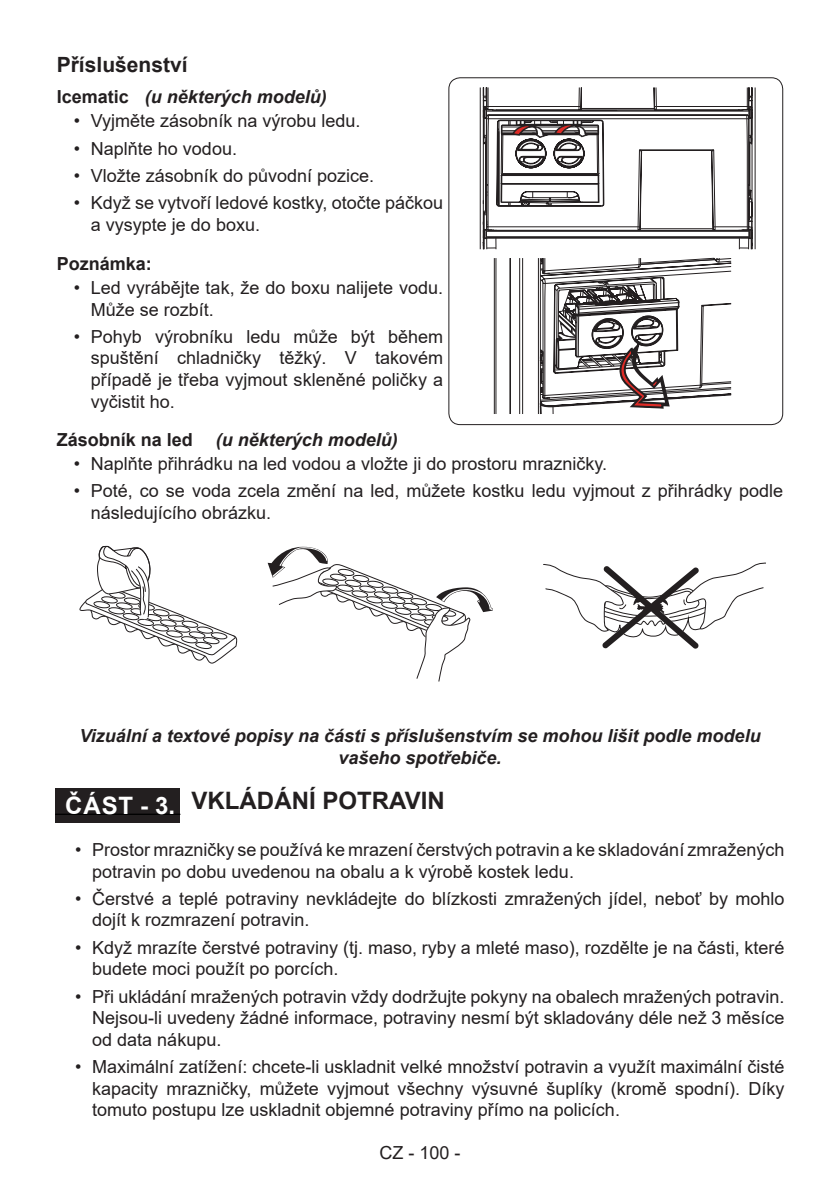
<style>
.page{position:relative;width:840px;height:1191px;background:#fff}
.page>*{position:absolute;margin:0;border:0;box-sizing:border-box;transform-origin:0 0}
.BASLIK_1{font:700 24px "Arial";color:#231f20}
._00_Etiket{font:700 24px "Arial";color:#fff}
.BASLIK_2{font:700 21px "Arial";color:#231f20}
.Madde_noktali{font:18px/21.6px "Arial";color:#231f20}
.paragraf_yazi{font:italic 700 18px/21.6px "Arial";color:#231f20;text-align:center}
.paragraf_baslik{font:700 18px "Arial";color:#231f20}
.Paragraf_Baslik{font:700 18px "Arial";color:#231f20}
</style>
<div class="page">
<svg style="left:79px;top:545px;width:158px;height:119px"></svg>
<svg style="left:267px;top:546px;width:225px;height:136px"></svg>
<svg style="left:543px;top:562px;width:222px;height:86px"></svg>
<div style="left:448px;top:77px;width:334px;height:348px;border:1px solid #231f20;border-radius:11px"></div>
<svg style="left:479px;top:87px;width:273px;height:163px"></svg>
<svg style="left:493px;top:257px;width:238px;height:157px"></svg>
<div style="left:55px;top:788px;width:125px;height:34px;background:#231f20"></div>
<hr style="left:55px;top:814px;width:125px;height:1px;background:#000">
<p class="BASLIK_2" style="left:57px;top:50px;width:132px">Příslušenství</p>
<p class="paragraf_baslik" style="left:57px;top:84px;width:74px">Icematic</p>
<p class="Madde_noktali" style="left:74px;top:110px;width:288px">• Vyjměte zásobník na výrobu ledu.</p>
<p class="Madde_noktali" style="left:74px;top:137px;width:165px">• Naplňte ho vodou.</p>
<p class="Madde_noktali" style="left:74px;top:165px;width:302px">• Vložte zásobník do původní pozice.</p>
<p class="Madde_noktali" style="left:91px;top:192px;width:353px;text-indent:-17px">• Když se vytvoří ledové kostky, otočte páčkou a vysypte je do boxu.</p>
<p class="Paragraf_Baslik" style="left:57px;top:250px;width:97px">Poznámka:</p>
<p class="Madde_noktali" style="left:91px;top:277px;width:353px;text-indent:-17px">• Led vyrábějte tak, že do boxu nalijete vodu.<br>Může se rozbít.</p>
<p class="Madde_noktali" style="left:91px;top:325px;width:353px;text-align:justify;text-indent:-17px">• Pohyb výrobníku ledu může být během spuštění chladničky těžký. V takovém případě je třeba vyjmout skleněné poličky a vyčistit ho.</p>
<p class="paragraf_yazi" style="left:145px;top:86px;width:184px">(u některých modelů)</p>
<p class="paragraf_yazi" style="left:215px;top:429px;width:184px">(u některých modelů)</p>
<p class="paragraf_baslik" style="left:57px;top:426px;width:138px">Zásobník na led</p>
<p class="Madde_noktali" style="left:74px;top:453px;width:534px">• Naplňte přihrádku na led vodou a vložte ji do prostoru mrazničky.</p>
<p class="Madde_noktali" style="left:91px;top:480px;width:693px;text-indent:-17px">• Poté, co se voda zcela změní na led, můžete kostku ledu vyjmout z přihrádky podle následujícího obrázku.</p>
<p class="paragraf_yazi" style="left:79px;top:726px;width:682px">Vizuální a textové popisy na části s příslušenstvím se mohou lišit podle modelu vašeho spotřebiče.</p>
<p class="_00_Etiket" style="left:65px;top:789px;width:111px">ČÁST - 3.</p>
<p class="BASLIK_1" style="left:191px;top:784px;width:254px">VKLÁDÁNÍ POTRAVIN</p>
<p class="Madde_noktali" style="left:92px;top:838px;width:693px;text-indent:-17px">• Prostor mrazničky se používá ke mrazení čerstvých potravin a ke skladování zmražených potravin po dobu uvedenou na obalu a k výrobě kostek ledu.</p>
<p class="Madde_noktali" style="left:92px;top:887px;width:693px;text-indent:-17px">• Čerstvé a teplé potraviny nevkládejte do blízkosti zmražených jídel, neboť by mohlo dojít k rozmrazení potravin.</p>
<p class="Madde_noktali" style="left:92px;top:936px;width:693px;text-indent:-17px">• Když mrazíte čerstvé potraviny (tj. maso, ryby a mleté maso), rozdělte je na části, které budete moci použít po porcích.</p>
<p class="Madde_noktali" style="left:92px;top:985px;width:693px;text-align:justify;text-indent:-17px">• Při ukládání mražených potravin vždy dodržujte pokyny na obalech mražených potravin.<br>Nejsou-li uvedeny žádné informace, potraviny nesmí být skladovány déle než 3 měsíce od data nákupu.</p>
<p class="Madde_noktali" style="left:92px;top:1055px;width:693px;text-align:justify;text-indent:-17px">• Maximální zatížení: chcete-li uskladnit velké množství potravin a využít maximální čisté kapacity mrazničky, můžete vyjmout všechny výsuvné šuplíky (kromě spodní). Díky tomuto postupu lze uskladnit objemné potraviny přímo na policích.</p>
<p class="Madde_noktali" style="left:379px;top:1141px;width:83px">CZ - 100 -</p>
</div>
